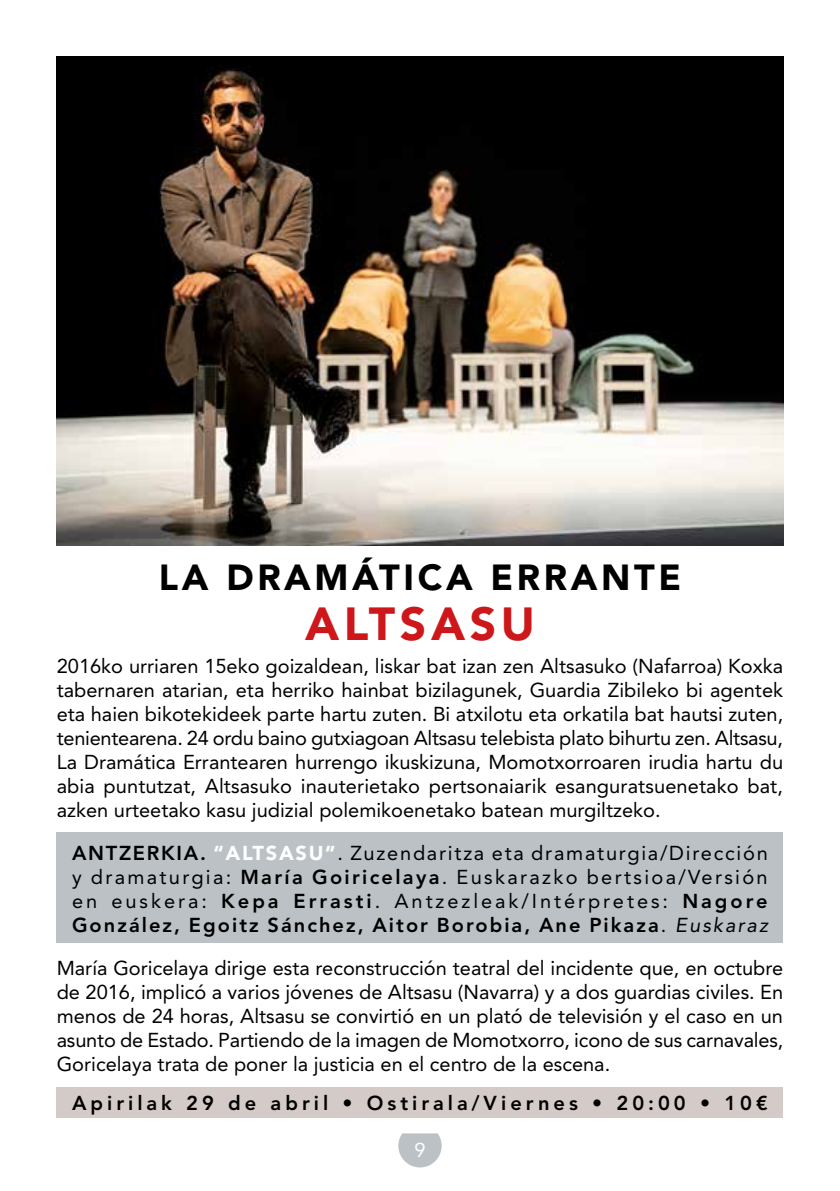
<style>
.page{position:relative;width:840px;height:1191px;background:#fff}
.page>*{position:absolute;margin:0;border:0;box-sizing:border-box;transform-origin:0 0}
.t1{font:900 46px "Avenir LT Std";letter-spacing:.1em;color:#cd171a}
.t2{font:900 36px "Avenir LT Std";letter-spacing:.1em;color:#000}
.t3{font:20px/24px "Avenir LT Std";color:#000;text-align:justify}
.t4{font:800 20px "Avenir LT Std";letter-spacing:.2em;color:#000}
.t5{font:20px "Avenir LT Std";color:#fff}
.s1{font-weight:800}
.s2{font-weight:900;color:#fff}
.s3{font-style:italic}
</style>
<div class="page">
<svg style="left:398px;top:1133px;width:43px;height:34px"></svg>
<div style="left:57px;top:1086px;width:725px;height:31px;background:#d4cac8"></div>
<div style="left:57px;top:833px;width:725px;height:110px;background:#bbc1c5"></div>
<img style="left:57px;top:57px;width:725px;height:489px">
<h2 class="t2" style="left:159px;top:556px;width:523px">LA DRAMÁTICA ERRANTE</h2>
<h1 class="t1" style="left:305px;top:596px;width:231px">ALTSASU</h1>
<p class="t3" style="left:57px;top:654px;width:727px">2016ko urriaren 15eko goizaldean, liskar bat izan zen Altsasuko (Nafarroa) Koxka tabernaren atarian, eta herriko hainbat bizilagunek, Guardia Zibileko bi agentek eta haien bikotekideek parte hartu zuten. Bi atxilotu eta orkatila bat hautsi zuten, tenientearena. 24 ordu baino gutxiagoan Altsasu telebista plato bihurtu zen. Altsasu, La Dramática Errantearen hurrengo ikuskizuna, Momotxorroaren irudia hartu du abia puntutzat, Altsasuko inauterietako pertsonaiarik esanguratsuenetako bat, azken urteetako kasu judizial polemikoenetako batean murgiltzeko.</p>
<p class="t3" style="left:72px;top:841px;width:697px"><span class="s1">ANTZERKIA.</span> <span class="s2">“ALTSASU”</span>. Zuzendaritza eta dramaturgia/Dirección y dramaturgia: <span class="s1">María Goiricelaya</span>. Euskarazko bertsioa/Versión en euskera: <span class="s1">Kepa Errasti</span>. Antzezleak/Intérpretes: <span class="s1">Nagore González, Egoitz Sánchez, Aitor Borobia, Ane Pikaza</span>. <span class="s3">Euskaraz</span></p>
<p class="t3" style="left:57px;top:956px;width:727px">María Goricelaya dirige esta reconstrucción teatral del incidente que, en octubre de 2016, implicó a varios jóvenes de Altsasu (Navarra) y a dos guardias civiles. En menos de 24 horas, Altsasu se convirtió en un plató de televisión y el caso en un asunto de Estado. Partiendo de la imagen de Momotxorro, icono de sus carnavales, Goricelaya trata de poner la justicia en el centro de la escena.</p>
<p class="t4" style="left:72px;top:1090px;width:697px">Apirilak 29 de abril • Ostirala/Viernes • 20:00 • 10€</p>
<p class="t5" style="left:414px;top:1138px;width:13px">9</p>
</div>
